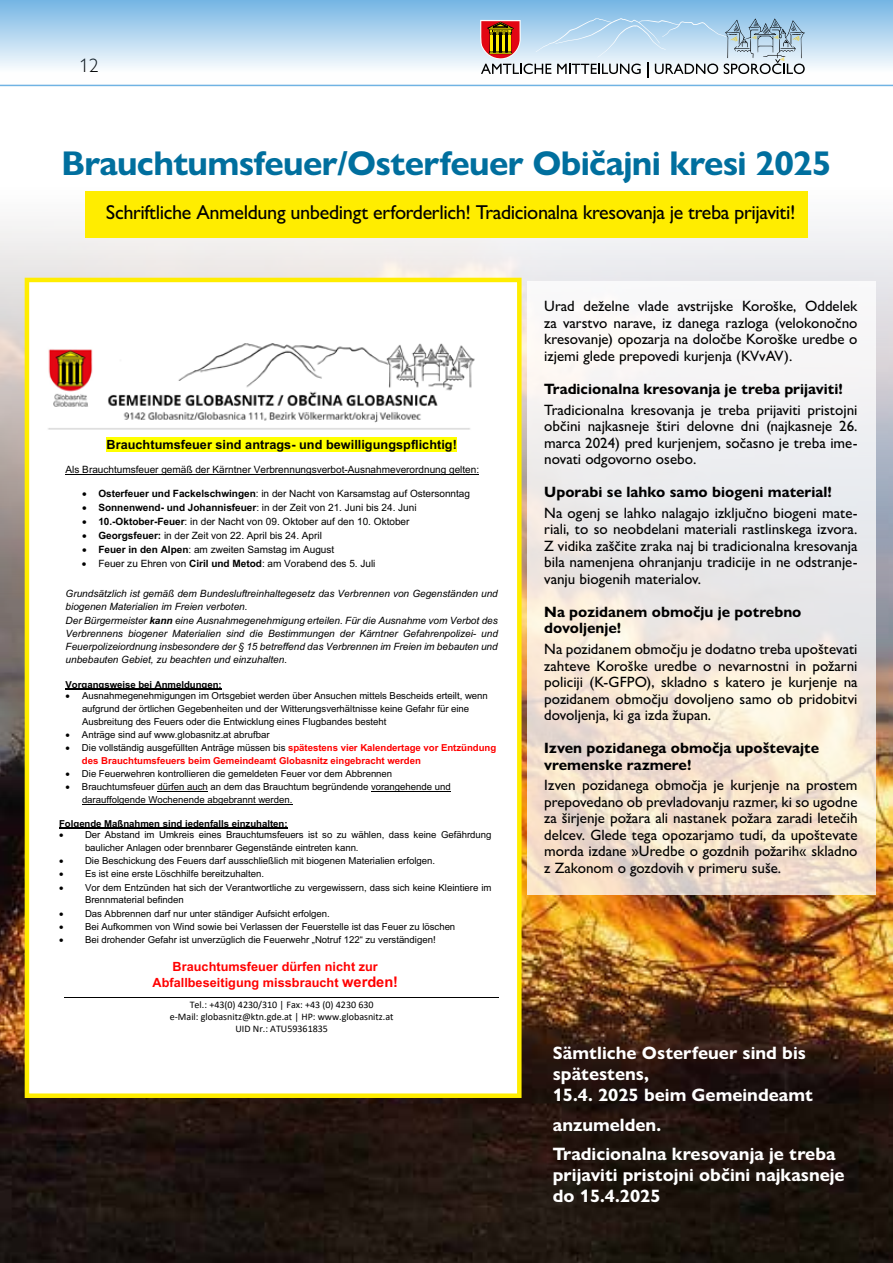
<style>
.page{position:relative;width:893px;height:1263px;background:#fff}
.page>*{position:absolute;margin:0;border:0;box-sizing:border-box;transform-origin:0 0}
.t1{font:700 34.5px "Gill Sans Nova";letter-spacing:-.02em;color:#006f9e}
.t2{font:500 20.1px "Gill Sans Nova";letter-spacing:-.02em;color:#000}
.t3{font:300 19.5px "Gill Sans Nova";color:#000}
.t4{font:700 18px/21px "Gill Sans Nova";color:#fff}
.t5{font:500 15px/16.5px "Gill Sans Nova";color:#000;text-align:justify}
.t6{font:700 15px/16.5px "Gill Sans Nova";color:#000}
.t7{font:700 12.6px/16.2px "Arial";letter-spacing:.005em;color:#f00;text-align:center}
.t8{font:700 12.6px "Arial";letter-spacing:.005em;color:#000}
.t9{font:10.05px "Arial";color:#000}
.t10{font:italic 10.05px/13.2px "Arial";color:#000}
.t11{font:10.05px/12.3px "Calibri";color:#000;text-align:center}
.t12{font:9.6px/12.6px "Arial";letter-spacing:-.005em;color:#000}
.t13{font:700 9.6px/12.6px "Arial";letter-spacing:-.005em;color:#f00}
.t14{font:700 9.6px "Arial";letter-spacing:-.005em;color:#000}
.s1{font-weight:700}
.s2{color:#000}
.s3{font-weight:400;color:#000}
.s4{font-size:14.7px}
</style>
<div class="page">
<img style="left:0;top:221px;width:893px;height:1042px">
<div style="left:27px;top:280px;width:492px;height:816px;background:#fff"></div>
<hr style="left:64px;top:997px;width:435px;height:1px;background:#000">
<img style="left:48px;top:343px;width:427px;height:87px">
<div style="left:106px;top:437px;width:351px;height:14px;background:#ff0"></div>
<hr style="left:66px;top:474px;width:413px;height:1px;background:#000">
<hr style="left:66px;top:688px;width:156px;height:1px;background:#000">
<hr style="left:157px;top:791px;width:51px;height:1px;background:#000">
<hr style="left:371px;top:791px;width:80px;height:1px;background:#000">
<hr style="left:82px;top:804px;width:210px;height:1px;background:#000">
<hr style="left:59px;top:827px;width:229px;height:1px;background:#000">
<div style="left:25px;top:278px;width:497px;height:820px;border:4px solid #ffed00"></div>
<div style="left:85px;top:191px;width:723px;height:47px;background:#ffed00"></div>
<svg style="left:527px;top:281px;width:349px;height:613px"></svg>
<div style="left:0;top:0;width:893px;height:85px;background:linear-gradient(to bottom,#76b6e4,#fff)"></div>
<hr style="left:0;top:85px;width:893px;height:1px;background:#70b3e3">
<svg style="left:480px;top:18px;width:325px;height:60px;background:#bcc7d1"></svg>
<h3 class="t3" style="left:79px;top:53px;width:21px">12</h3>
<h1 class="t1" style="left:61px;top:142px;width:772px">Brauchtumsfeuer/Osterfeuer Običajni kresi 2025</h1>
<h2 class="t2" style="left:106px;top:200px;width:691px">Schriftliche Anmeldung unbedingt erforderlich! Tradicionalna kresovanja je treba prijaviti!</h2>
<h3 class="t8" style="left:107px;top:435px;width:352px">Brauchtumsfeuer sind antrags- und bewilligungspflichtig!</h3>
<p class="t9" style="left:66px;top:463px;width:415px">Als Brauchtumsfeuer gemäß der Kärntner Verbrennungsverbot-Ausnahmeverordnung gelten:</p>
<p class="t9" style="left:82px;top:487px;width:390px">• <span class="s1">Osterfeuer und Fackelschwingen</span>: in der Nacht von Karsamstag auf Ostersonntag</p>
<p class="t9" style="left:82px;top:500px;width:336px">• <span class="s1">Sonnenwend- und Johannisfeuer</span>: in der Zeit von 21. Juni bis 24. Juni</p>
<p class="t9" style="left:82px;top:514px;width:329px">• <span class="s1">10.-Oktober-Feuer</span>: in der Nacht von 09. Oktober auf den 10. Oktober</p>
<p class="t9" style="left:82px;top:528px;width:241px">• <span class="s1">Georgsfeuer:</span> in der Zeit von 22. April bis 24. April</p>
<p class="t9" style="left:82px;top:542px;width:254px">• <span class="s1">Feuer in den Alpen</span>: am zweiten Samstag im August</p>
<p class="t9" style="left:82px;top:556px;width:295px">• Feuer zu Ehren von <span class="s1">Ciril und Metod</span>: am Vorabend des 5. Juli</p>
<p class="t10" style="left:66px;top:587px;width:434px">Grundsätzlich ist gemäß dem Bundesluftreinhaltegesetz das Verbrennen von Gegenständen und biogenen Materialien im Freien verboten.<br>Der Bürgermeister <span class="s1">kann</span> eine Ausnahmegenehmigung erteilen. Für die Ausnahme vom Verbot des Verbrennens biogener Materialien sind die Bestimmungen der Kärntner Gefahrenpolizei- und Feuerpolizeiordnung insbesondere der § 15 betreffend das Verbrennen im Freien im bebauten und unbebauten Gebiet, zu beachten und einzuhalten.</p>
<p class="t14" style="left:66px;top:677px;width:158px">Vorgangsweise bei Anmeldungen:</p>
<p class="t12" style="left:82px;top:690px;width:407px;text-indent:-16px">• Ausnahmegenehmigungen im Ortsgebiet werden über Ansuchen mittels Bescheids erteilt, wenn aufgrund der örtlichen Gegebenheiten und der Witterungsverhältnisse keine Gefahr für eine<br>Ausbreitung des Feuers oder die Entwicklung eines Flugbandes besteht</p>
<p class="t12" style="left:66px;top:728px;width:205px">• Anträge sind auf www.globasnitz.at abrufbar</p>
<p class="t13" style="left:82px;top:741px;width:416px;text-indent:-16px"><span class="s2">•</span> <span class="s3">Die vollständig ausgefüllten Anträge müssen bis</span> spätestens vier Kalendertage vor Entzündung des Brauchtumsfeuers beim Gemeindeamt Globasnitz eingebracht werden</p>
<p class="t12" style="left:66px;top:767px;width:328px">• Die Feuerwehren kontrollieren die gemeldeten Feuer vor dem Abbrennen</p>
<p class="t12" style="left:82px;top:780px;width:370px;text-indent:-16px">• Brauchtumsfeuer dürfen auch an dem das Brauchtum begründende vorangehende und darauffolgende Wochenende abgebrannt werden.</p>
<p class="t14" style="left:59px;top:816px;width:230px">Folgende Maßnahmen sind jedenfalls einzuhalten:</p>
<p class="t12" style="left:85px;top:829px;width:408px;text-indent:-26px">• Der Abstand im Umkreis eines Brauchtumsfeuers ist so zu wählen, dass keine Gefährdung baulicher Anlagen oder brennbarer Gegenstände eintreten kann.</p>
<p class="t12" style="left:59px;top:854px;width:378px">• Die Beschickung des Feuers darf ausschließlich mit biogenen Materialien erfolgen.</p>
<p class="t12" style="left:59px;top:868px;width:206px">• Es ist eine erste Löschhilfe bereitzuhalten.</p>
<p class="t12" style="left:85px;top:881px;width:408px;text-indent:-26px">• Vor dem Entzünden hat sich der Verantwortliche zu vergewissern, dass sich keine Kleintiere im<br>Brennmaterial befinden</p>
<p class="t12" style="left:59px;top:907px;width:272px">• Das Abbrennen darf nur unter ständiger Aufsicht erfolgen.</p>
<p class="t12" style="left:59px;top:920px;width:398px">• Bei Aufkommen von Wind sowie bei Verlassen der Feuerstelle ist das Feuer zu löschen</p>
<p class="t12" style="left:59px;top:933px;width:378px">• Bei drohender Gefahr ist unverzüglich die Feuerwehr „Notruf 122“ zu verständigen!</p>
<h3 class="t7" style="left:152px;top:958px;width:247px">Brauchtumsfeuer dürfen nicht zur<br>Abfallbeseitigung missbraucht <span class="s4">werden!</span></h3>
<p class="t11" style="left:170px;top:998px;width:225px">Tel.: +43(0) 4230/310 | Fax: +43 (0) 4230 630<br>e-Mail: globasnitz@ktn.gde.at | HP: www.globasnitz.at<br>UID Nr.: ATU59361835</p>
<h3 class="t5" style="left:544px;top:298px;width:315px">Urad deželne vlade avstrijske Koroške, Oddelek za varstvo narave, iz danega razloga (velokonočno kresovanje) opozarja na določbe Koroške uredbe o izjemi glede prepovedi kurjenja (KVvAV).</h3>
<h3 class="t6" style="left:544px;top:381px;width:300px">Tradicionalna kresovanja je treba prijaviti!</h3>
<h3 class="t5" style="left:544px;top:401px;width:315px">Tradicionalna kresovanja je treba prijaviti pristojni občini najkasneje štiri delovne dni (najkasneje 26. marca 2024) pred kurjenjem, sočasno je treba ime&shy;novati odgovorno osebo.</h3>
<h3 class="t6" style="left:544px;top:484px;width:289px">Uporabi se lahko samo biogeni material!</h3>
<p class="t5" style="left:544px;top:504px;width:315px">Na ogenj se lahko nalagajo izključno biogeni mate&shy;riali, to so neobdelani materiali rastlinskega izvora.<br>Z vidika zaščite zraka naj bi tradicionalna kresovanja bila namenjena ohranjanju tradicije in ne odstranje&shy;vanju biogenih materialov.</p>
<h3 class="t6" style="left:544px;top:604px;width:259px">Na pozidanem območju je potrebno dovoljenje!</h3>
<h3 class="t5" style="left:544px;top:641px;width:315px">Na pozidanem območju je dodatno treba upoštevati zahteve Koroške uredbe o nevarnostni in požarni policiji (K-GFPO), skladno s katero je kurjenje na pozidanem območju dovoljeno samo ob pridobitvi dovoljenja, ki ga izda župan.</h3>
<h3 class="t6" style="left:544px;top:740px;width:276px">Izven pozidanega območja upoštevajte vremenske razmere!</h3>
<p class="t5" style="left:544px;top:777px;width:315px">Izven pozidanega območja je kurjenje na prostem prepovedano ob prevladovanju razmer, ki so ugodne za širjenje požara ali nastanek požara zaradi letečih delcev. Glede tega opozarjamo tudi, da upoštevate morda izdane »Uredbe o gozdnih požarih« skladno z Zakonom o gozdovih v primeru suše.</p>
<h3 class="t4" style="left:553px;top:1042px;width:262px">Sämtliche Osterfeuer sind bis spätestens,<br>15.4. 2025 beim Gemeindeamt</h3>
<h3 class="t4" style="left:553px;top:1110px;width:284px;line-height:29.5px">anzumelden.<br>Tradicionalna kresovanja je treba</h3>
<h3 class="t4" style="left:553px;top:1164px;width:293px">prijaviti pristojni občini najkasneje do 15.4.2025</h3>
</div>
